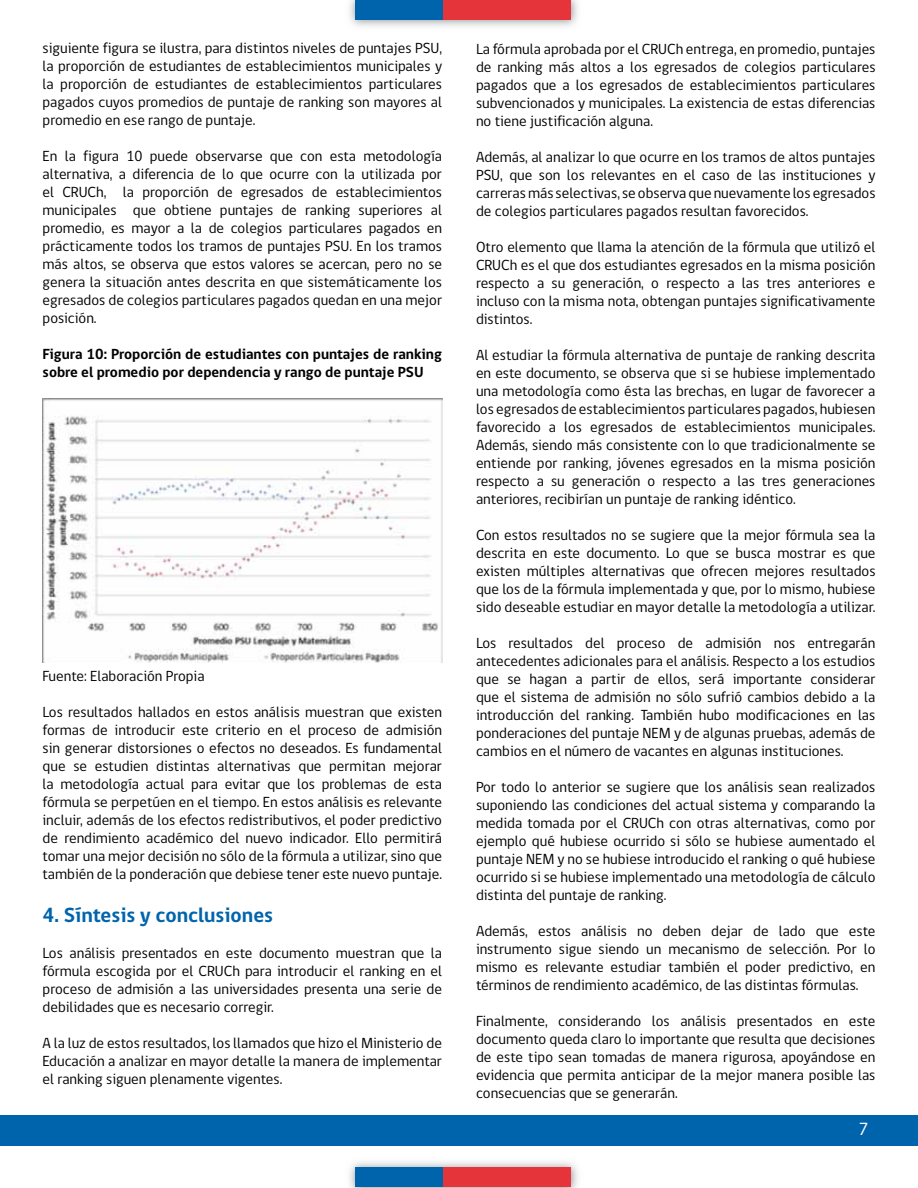
<style>
.page{position:relative;width:918px;height:1188px;background:#fff}
.page>*{position:absolute;margin:0;border:0;box-sizing:border-box;transform-origin:0 0}
.t1{font:700 21px "gob CL";color:#0064ad}
.t2{font:18px "gob CL";color:#fff}
.t3{font:15px/18px "gob CL";color:#000;text-align:justify}
.t4{font:700 15px/18px "gob CL";color:#000}
</style>
<div class="page">
<img style="left:349px;top:0;width:229px;height:27px">
<div style="left:355px;top:1px;width:89px;height:19px;background:#0064ad"></div>
<div style="left:444px;top:1px;width:127px;height:19px;background:#e5343a"></div>
<img style="left:349px;top:1162px;width:229px;height:26px">
<div style="left:355px;top:1168px;width:89px;height:19px;background:#0064ad"></div>
<div style="left:444px;top:1168px;width:127px;height:19px;background:#e5343a"></div>
<div style="left:0;top:1115px;width:918px;height:30px;background:#0064ad"></div>
<img style="left:43px;top:398px;width:399px;height:265px">
<p class="t3" style="left:43px;top:40px;width:401px">siguiente figura se ilustra, para distintos niveles de puntajes PSU, la proporción de estudiantes de establecimientos municipales y la proporción de estudiantes de establecimientos particulares pagados cuyos promedios de puntaje de ranking son mayores al promedio en ese rango de puntaje.</p>
<p class="t3" style="left:43px;top:148px;width:401px">En la figura 10 puede observarse que con esta metodología alternativa, a diferencia de lo que ocurre con la utilizada por el CRUCh, la proporción de egresados de establecimientos municipales que obtiene puntajes de ranking superiores al promedio, es mayor a la de colegios particulares pagados en prácticamente todos los tramos de puntajes PSU. En los tramos más altos, se observa que estos valores se acercan, pero no se genera la situación antes descrita en que sistemáticamente los egresados de colegios particulares pagados quedan en una mejor posición.</p>
<p class="t4" style="left:43px;top:346px;width:401px">Figura 10: Proporción de estudiantes con puntajes de ranking sobre el promedio por dependencia y rango de puntaje PSU</p>
<p class="t3" style="left:43px;top:667px;width:164px">Fuente: Elaboración Propia</p>
<p class="t3" style="left:43px;top:703px;width:401px">Los resultados hallados en estos análisis muestran que existen formas de introducir este criterio en el proceso de admisión sin generar distorsiones o efectos no deseados. Es fundamental que se estudien distintas alternativas que permitan mejorar la metodología actual para evitar que los problemas de esta fórmula se perpetúen en el tiempo. En estos análisis es relevante incluir, además de los efectos redistributivos, el poder predictivo de rendimiento académico del nuevo indicador. Ello permitirá tomar una mejor decisión no sólo de la fórmula a utilizar, sino que también de la ponderación que debiese tener este nuevo puntaje.</p>
<h1 class="t1" style="left:43px;top:901px;width:232px">4. Síntesis y conclusiones</h1>
<p class="t3" style="left:43px;top:944px;width:401px">Los análisis presentados en este documento muestran que la fórmula escogida por el CRUCh para introducir el ranking en el proceso de admisión a las universidades presenta una serie de debilidades que es necesario corregir.</p>
<p class="t3" style="left:43px;top:1034px;width:401px">A la luz de estos resultados, los llamados que hizo el Ministerio de Educación a analizar en mayor detalle la manera de implementar el ranking siguen plenamente vigentes.</p>
<p class="t3" style="left:476px;top:40px;width:401px">La fórmula aprobada por el CRUCh entrega, en promedio, puntajes de ranking más altos a los egresados de colegios particulares pagados que a los egresados de establecimientos particulares subvencionados y municipales. La existencia de estas diferencias no tiene justificación alguna.</p>
<p class="t3" style="left:476px;top:148px;width:401px">Además, al analizar lo que ocurre en los tramos de altos puntajes PSU, que son los relevantes en el caso de las instituciones y carreras más selectivas, se observa que nuevamente los egresados de colegios particulares pagados resultan favorecidos.</p>
<p class="t3" style="left:476px;top:238px;width:401px">Otro elemento que llama la atención de la fórmula que utilizó el CRUCh es el que dos estudiantes egresados en la misma posición respecto a su generación, o respecto a las tres anteriores e incluso con la misma nota, obtengan puntajes significativamente distintos.</p>
<p class="t3" style="left:476px;top:346px;width:401px">Al estudiar la fórmula alternativa de puntaje de ranking descrita en este documento, se observa que si se hubiese implementado una metodología como ésta las brechas, en lugar de favorecer a los egresados de establecimientos particulares pagados, hubiesen favorecido a los egresados de establecimientos municipales.<br>Además, siendo más consistente con lo que tradicionalmente se entiende por ranking, jóvenes egresados en la misma posición respecto a su generación o respecto a las tres generaciones anteriores, recibirían un puntaje de ranking idéntico.</p>
<p class="t3" style="left:476px;top:526px;width:401px">Con estos resultados no se sugiere que la mejor fórmula sea la descrita en este documento. Lo que se busca mostrar es que existen múltiples alternativas que ofrecen mejores resultados que los de la fórmula implementada y que, por lo mismo, hubiese sido deseable estudiar en mayor detalle la metodología a utilizar.</p>
<p class="t3" style="left:476px;top:634px;width:401px">Los resultados del proceso de admisión nos entregarán antecedentes adicionales para el análisis. Respecto a los estudios que se hagan a partir de ellos, será importante considerar que el sistema de admisión no sólo sufrió cambios debido a la introducción del ranking. También hubo modificaciones en las ponderaciones del puntaje NEM y de algunas pruebas, además de cambios en el número de vacantes en algunas instituciones.</p>
<p class="t3" style="left:476px;top:778px;width:401px">Por todo lo anterior se sugiere que los análisis sean realizados suponiendo las condiciones del actual sistema y comparando la medida tomada por el CRUCh con otras alternativas, como por ejemplo qué hubiese ocurrido si sólo se hubiese aumentado el puntaje NEM y no se hubiese introducido el ranking o qué hubiese ocurrido si se hubiese implementado una metodología de cálculo distinta del puntaje de ranking.</p>
<p class="t3" style="left:476px;top:922px;width:401px">Además, estos análisis no deben dejar de lado que este instrumento sigue siendo un mecanismo de selección. Por lo mismo es relevante estudiar también el poder predictivo, en términos de rendimiento académico, de las distintas fórmulas.</p>
<p class="t3" style="left:476px;top:1012px;width:401px">Finalmente, considerando los análisis presentados en este documento queda claro lo importante que resulta que decisiones de este tipo sean tomadas de manera rigurosa, apoyándose en evidencia que permita anticipar de la mejor manera posible las consecuencias que se generarán.</p>
<p class="t2" style="left:859px;top:1117px;width:11px">7</p>
</div>
